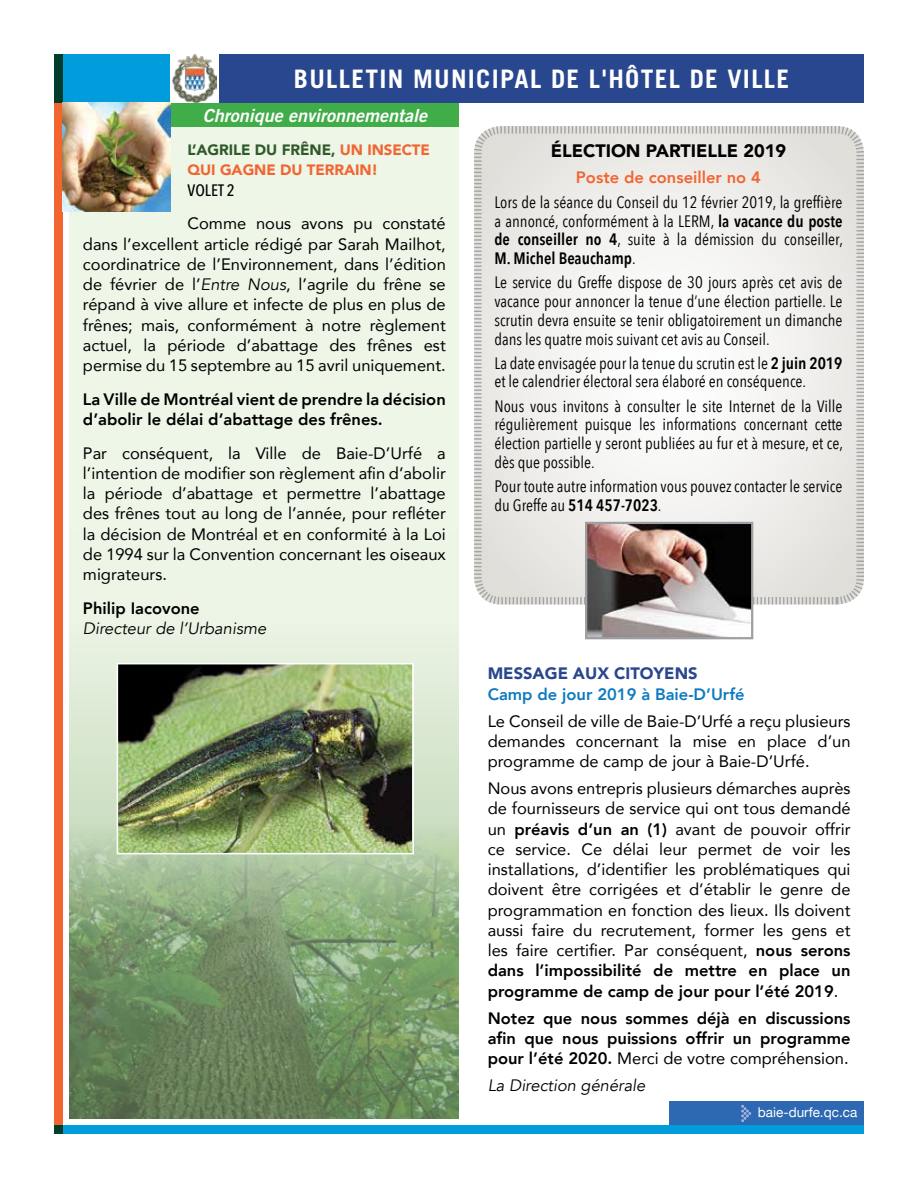
<style>
.page{position:relative;width:918px;height:1188px;background:#fff}
.page>*{position:absolute;margin:0;border:0;box-sizing:border-box;transform-origin:0 0}
.t1{font:700 25.5px "Trade Gothic";letter-spacing:.05em;color:#fff}
.t2{font:italic 18px "Trade Gothic Bold Two";color:#fff}
.t3{font:900 18px "Avenir";color:#000}
.t4{font:16.5px/20.2px "Avenir";color:#000;text-align:justify}
.t5{font:16.5px/18.8px "Avenir Next Condensed";color:#000;text-align:justify}
.t6{font:800 16.5px/20.2px "Avenir";color:#000}
.t7{font:italic 16.5px "Avenir";color:#000}
.t8{font:800 16.5px "Avenir";color:#0f7ac0}
.t9{font:800 16.5px "Avenir";color:#f26531}
.t10{font:900 16.5px "Avenir";color:#29478e}
.t11{font:500 16.5px "Avenir Next Condensed";color:#000}
.t12{font:900 15px/20.2px "Avenir";letter-spacing:-.005em;color:#f26531}
.t13{font:13.5px "Helvetica Neue";color:#fff}
.s1{color:#315a2b}
.s2{font-style:italic}
.s3{font-weight:600}
.s4{font-weight:800}
.s5{font-weight:400}
</style>
<div class="page">
<div style="left:54px;top:1125px;width:810px;height:9px;background:#009cdb"></div>
<div style="left:54px;top:54px;width:117px;height:49px;background:#009cdb"></div>
<div style="left:54px;top:54px;width:9px;height:1080px;background:#f26531"></div>
<img style="left:173px;top:54px;width:43px;height:48px">
<svg style="left:474px;top:126px;width:390px;height:479px"></svg>
<div style="left:219px;top:54px;width:645px;height:49px;background:#29478e"></div>
<div style="left:69px;top:127px;width:390px;height:992px;background:#eef6e8"></div>
<svg style="left:69px;top:665px;width:390px;height:158px;fill:#d8e7d0"></svg>
<div style="left:171px;top:103px;width:288px;height:24px;background:#41ad49"></div>
<img style="left:63px;top:103px;width:108px;height:108px">
<div style="left:669px;top:1102px;width:195px;height:23px;background:#2d68b2"></div>
<svg style="left:741px;top:1105px;width:10px;height:17px"></svg>
<img style="left:69px;top:823px;width:390px;height:296px">
<img style="left:116px;top:663px;width:299px;height:192px">
<img style="left:584px;top:521px;width:170px;height:119px">
<h1 class="t1" style="left:294px;top:63px;width:497px">BULLETIN MUNICIPAL DE L'HÔTEL DE VILLE</h1>
<p class="t2" style="left:203px;top:104px;width:226px">Chronique environnementale</p>
<p class="t12" style="left:188px;top:139px;width:244px"><span class="s1">L’AGRILE DU FRÊNE,</span> UN INSECTE<br>QUI GAGNE DU TERRAIN!</p>
<p class="t11" style="left:188px;top:180px;width:49px">VOLET 2</p>
<p class="t4" style="left:83px;top:213px;width:364px;text-indent:105px">Comme nous avons pu constaté dans l’excellent article rédigé par Sarah Mailhot, coordinatrice de l’Environnement, dans l’édition de février de l’<span class="s2">Entre Nous</span>, l’agrile du frêne se répand à vive allure et infecte de plus en plus de frênes; mais, conformément à notre règlement actuel, la période d’abattage des frênes est permise du 15 septembre au 15 avril uniquement.</p>
<p class="t6" style="left:83px;top:389px;width:364px">La Ville de Montréal vient de prendre la décision d’abolir le délai d’abattage des frênes.</p>
<p class="t4" style="left:83px;top:442px;width:364px">Par conséquent, la Ville de Baie-D’Urfé a l’intention de modifier son règlement afin d’abolir la période d’abattage et permettre l’abattage des frênes tout au long de l’année, pour refléter la décision de Montréal et en conformité à la Loi de 1994 sur la Convention concernant les oiseaux migrateurs.</p>
<p class="t6" style="left:83px;top:598px;width:118px">Philip Iacovone</p>
<p class="t7" style="left:83px;top:619px;width:185px">Directeur de l’Urbanisme</p>
<p class="t3" style="left:551px;top:135px;width:237px">ÉLECTION PARTIELLE 2019</p>
<p class="t9" style="left:576px;top:164px;width:187px">Poste de conseiller no 4</p>
<p class="t5" style="left:494px;top:192px;width:350px">Lors de la séance du Conseil du 12 février 2019, la greffière a annoncé, conformément à la LERM, <span class="s3">la vacance du poste de conseiller no 4</span>, suite à la démission du conseiller, <span class="s3">M. Michel Beauchamp</span>.</p>
<p class="t5" style="left:494px;top:272px;width:349px">Le service du Greffe dispose de 30 jours après cet avis de vacance pour annoncer la tenue d’une élection partielle. Le scrutin devra ensuite se tenir obligatoirement un dimanche dans les quatre mois suivant cet avis au Conseil.</p>
<p class="t5" style="left:494px;top:353px;width:350px">La date envisagée pour la tenue du scrutin est le <span class="s3">2 juin 2019 </span>et le calendrier électoral sera élaboré en conséquence.</p>
<p class="t5" style="left:494px;top:396px;width:350px">Nous vous invitons à consulter le site Internet de la Ville régulièrement puisque les informations concernant cette élection partielle y seront publiées au fur et à mesure, et ce, dès que possible.</p>
<p class="t5" style="left:494px;top:476px;width:350px">Pour toute autre information vous pouvez contacter le service du Greffe au <span class="s3">514 457-7023</span>.</p>
<p class="t10" style="left:488px;top:659px;width:211px">MESSAGE AUX CITOYENS</p>
<p class="t8" style="left:488px;top:681px;width:258px">Camp de jour 2019 à Baie-D’Urfé</p>
<p class="t4" style="left:488px;top:710px;width:364px">Le Conseil de ville de Baie-D’Urfé a reçu plusieurs demandes concernant la mise en place d’un programme de camp de jour à Baie-D’Urfé.</p>
<p class="t4" style="left:488px;top:778px;width:364px">Nous avons entrepris plusieurs démarches auprès de fournisseurs de service qui ont tous demandé un <span class="s4">préavis d’un an (1)</span> avant de pouvoir offrir ce service. Ce délai leur permet de voir les installations, d’identifier les problématiques qui doivent être corrigées et d’établir le genre de programmation en fonction des lieux. Ils doivent aussi faire du recrutement, former les gens et les faire certifier. Par conséquent, <span class="s4">nous serons dans l’impossibilité de mettre en place un programme de camp de jour pour l’été 2019</span>.</p>
<p class="t6" style="left:488px;top:1008px;width:364px;text-align:justify">Notez que nous sommes déjà en discussions afin que nous puissions offrir un programme pour l’été 2020. <span class="s5">Merci de votre compréhension.</span></p>
<p class="t7" style="left:488px;top:1076px;width:159px">La Direction générale</p>
<p class="t13" style="left:758px;top:1103px;width:101px">baie-durfe.qc.ca</p>
</div>
